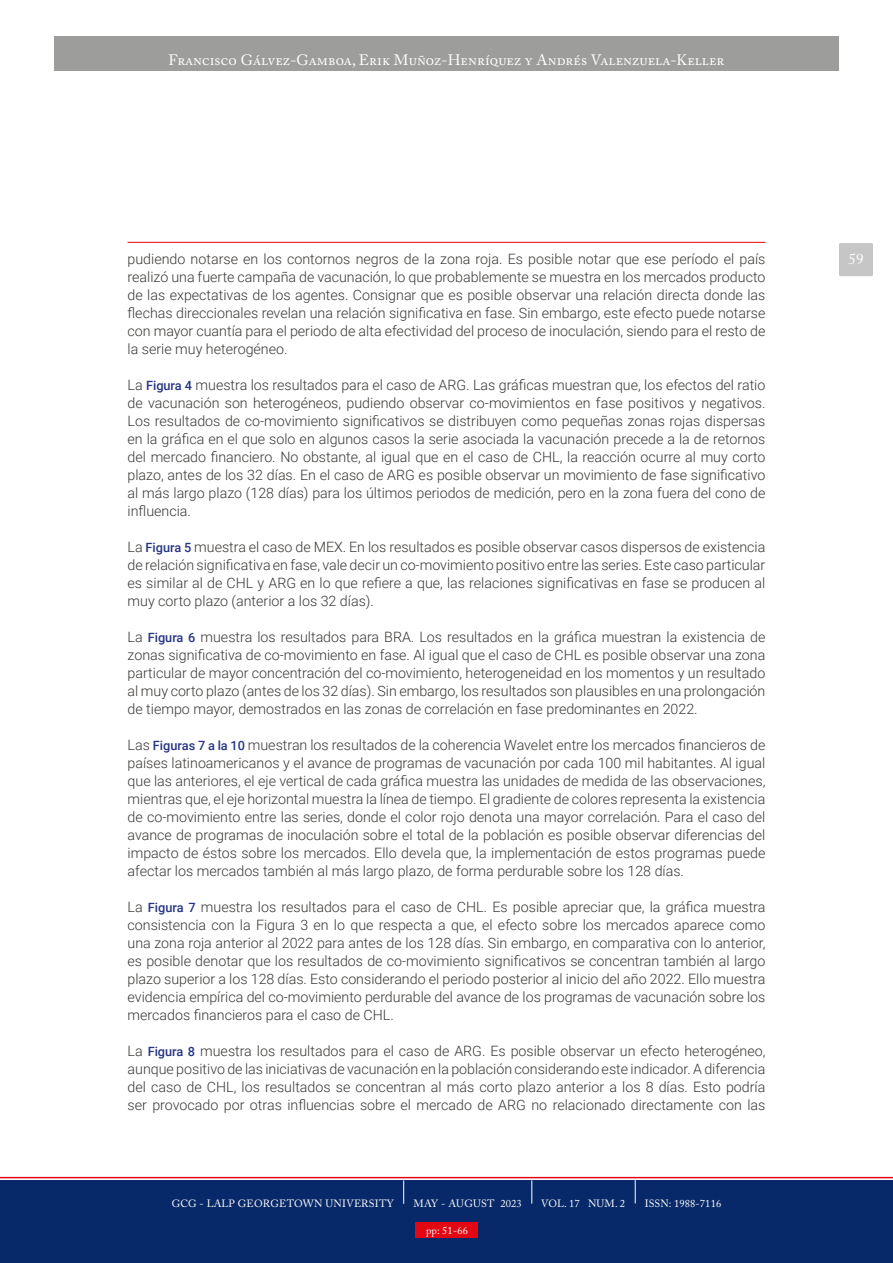
<style>
.page{position:relative;width:893px;height:1263px;background:#fff}
.page>*{position:absolute;margin:0;border:0;box-sizing:border-box;transform-origin:0 0}
.t1{font:15px "Adobe Caslon Pro";letter-spacing:.005em;color:#fff}
.t2{font:300 14.25px/18px "Roboto";color:#3a3835;text-align:justify}
.t3{font:10.5px "Adobe Caslon Pro";letter-spacing:.01em;color:#fff}
.s1{font-weight:500;font-size:12.75px;color:#283583}
</style>
<div class="page">
<div style="left:54px;top:37px;width:785px;height:34px;background:#9d9d9c"></div>
<div style="left:0;top:1180px;width:893px;height:83px;background:#082969"></div>
<div style="left:839px;top:243px;width:34px;height:33px;background:#c6c6c6;border-radius:2px"></div>
<hr style="left:128px;top:242px;width:637px;height:1px;background:#e30613">
<svg style="left:0;top:1177px;width:893px;height:27px"></svg>
<div style="left:416px;top:1222px;width:62px;height:15px;background:#e30613"></div>
<p class="t1" style="left:169px;top:51px;width:557px">Francisco Gálvez-Gamboa, Erik Muñoz-Henríquez y Andrés Valenzuela-Keller</p>
<p class="t2" style="left:128px;top:250px;width:639px">pudiendo notarse en los contornos negros de la zona roja. Es posible notar que ese período el país realizó una fuerte campaña de vacunación, lo que probablemente se muestra en los mercados producto de las expectativas de los agentes. Consignar que es posible observar una relación directa donde las flechas direccionales revelan una relación significativa en fase. Sin embargo, este efecto puede notarse con mayor cuantía para el periodo de alta efectividad del proceso de inoculación, siendo para el resto de la serie muy heterogéneo.</p>
<p class="t2" style="left:128px;top:376px;width:639px">La <span class="s1">Figura 4</span> muestra los resultados para el caso de ARG. Las gráficas muestran que, los efectos del ratio de vacunación son heterogéneos, pudiendo observar co-movimientos en fase positivos y negativos.<br>Los resultados de co-movimiento significativos se distribuyen como pequeñas zonas rojas dispersas en la gráfica en el que solo en algunos casos la serie asociada la vacunación precede a la de retornos del mercado financiero. No obstante, al igual que en el caso de CHL, la reacción ocurre al muy corto plazo, antes de los 32 días. En el caso de ARG es posible observar un movimiento de fase significativo al más largo plazo (128 días) para los últimos periodos de medición, pero en la zona fuera del cono de influencia.</p>
<p class="t2" style="left:128px;top:538px;width:639px">La <span class="s1">Figura 5</span> muestra el caso de MEX. En los resultados es posible observar casos dispersos de existencia de relación significativa en fase, vale decir un co-movimiento positivo entre las series. Este caso particular es similar al de CHL y ARG en lo que refiere a que, las relaciones significativas en fase se producen al muy corto plazo (anterior a los 32 días).</p>
<p class="t2" style="left:128px;top:628px;width:639px">La <span class="s1">Figura 6</span> muestra los resultados para BRA. Los resultados en la gráfica muestran la existencia de zonas significativa de co-movimiento en fase. Al igual que el caso de CHL es posible observar una zona particular de mayor concentración del co-movimiento, heterogeneidad en los momentos y un resultado al muy corto plazo (antes de los 32 días). Sin embargo, los resultados son plausibles en una prolongación de tiempo mayor, demostrados en las zonas de correlación en fase predominantes en 2022.</p>
<p class="t2" style="left:128px;top:736px;width:639px">Las <span class="s1">Figuras 7 a la 10</span> muestran los resultados de la coherencia Wavelet entre los mercados financieros de países latinoamericanos y el avance de programas de vacunación por cada 100 mil habitantes. Al igual que las anteriores, el eje vertical de cada gráfica muestra las unidades de medida de las observaciones, mientras que, el eje horizontal muestra la línea de tiempo. El gradiente de colores representa la existencia de co-movimiento entre las series, donde el color rojo denota una mayor correlación. Para el caso del avance de programas de inoculación sobre el total de la población es posible observar diferencias del impacto de éstos sobre los mercados. Ello devela que, la implementación de estos programas puede afectar los mercados también al más largo plazo, de forma perdurable sobre los 128 días.</p>
<p class="t2" style="left:128px;top:898px;width:639px">La <span class="s1">Figura 7</span> muestra los resultados para el caso de CHL. Es posible apreciar que, la gráfica muestra consistencia con la Figura 3 en lo que respecta a que, el efecto sobre los mercados aparece como una zona roja anterior al 2022 para antes de los 128 días. Sin embargo, en comparativa con lo anterior, es posible denotar que los resultados de co-movimiento significativos se concentran también al largo plazo superior a los 128 días. Esto considerando el periodo posterior al inicio del año 2022. Ello muestra evidencia empírica del co-movimiento perdurable del avance de los programas de vacunación sobre los mercados financieros para el caso de CHL.</p>
<p class="t2" style="left:128px;top:1042px;width:639px">La <span class="s1">Figura 8</span> muestra los resultados para el caso de ARG. Es posible observar un efecto heterogéneo, aunque positivo de las iniciativas de vacunación en la población considerando este indicador. A diferencia del caso de CHL, los resultados se concentran al más corto plazo anterior a los 8 días. Esto podría ser provocado por otras influencias sobre el mercado de ARG no relacionado directamente con las</p>
<p class="t3" style="left:172px;top:1197px;width:224px">GCG - LALP GEORGETOWN UNIVERSITY</p>
<p class="t3" style="left:414px;top:1197px;width:110px">MAY - AUGUST 2023</p>
<p class="t3" style="left:541px;top:1197px;width:85px">VOL. 17 NUM. 2</p>
<p class="t3" style="left:645px;top:1197px;width:78px">ISSN: 1988-7116</p>
<p class="t3" style="left:426px;top:1224px;width:43px">pp: 51-66</p>
<p class="t1" style="left:848px;top:250px;width:16px">59</p>
</div>
